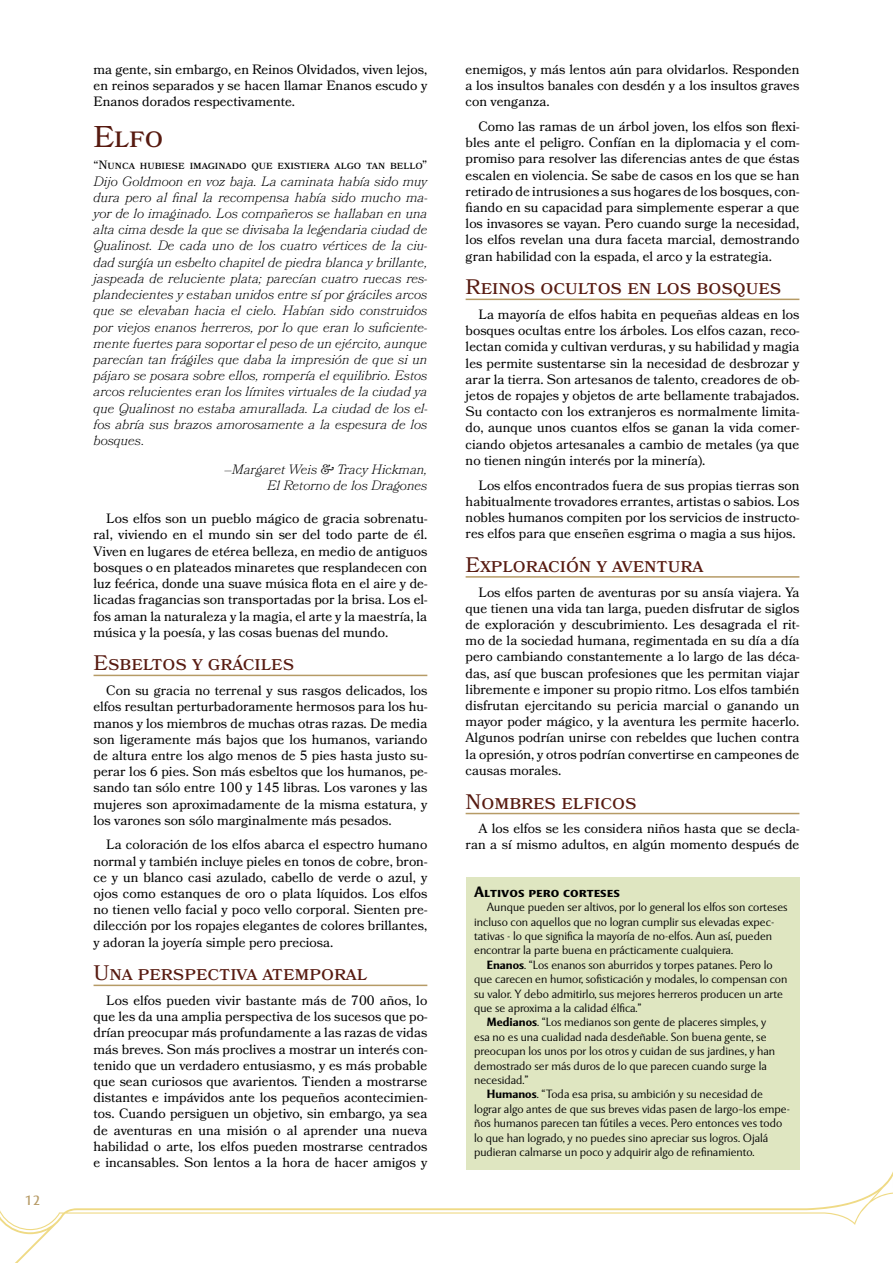
<style>
.page{position:relative;width:893px;height:1263px;background:#fff}
.page>*{position:absolute;margin:0;border:0;box-sizing:border-box;transform-origin:0 0}
.t1{font:30px "Bookmania";color:#571a10}
.t2{font:21px "Bookmania";color:#571a10}
.t3{font:700 15px "Mentor Sans Std";color:#000}
.t4{font:13.5px/16.2px "Bookmania";color:#000;text-align:justify}
.t5{font:italic 300 13.5px/16.2px "Bookmania";color:#000;text-align:justify}
.t6{font:13.5px "Mentor Sans Std";color:#b69b66}
.t7{font:300 12px/14.4px "Mentor Sans Std";color:#000}
.t8{font:12px "Bookmania";color:#000}
.s1{font-weight:700}
</style>
<div class="page">
<svg style="left:0;top:1169px;width:893px;height:94px"></svg>
<hr style="left:94px;top:675px;width:333px;height:1px;background:#b69b66">
<hr style="left:94px;top:984px;width:333px;height:2px;background:#b69b66">
<hr style="left:466px;top:299px;width:333px;height:1px;background:#b69b66">
<hr style="left:466px;top:576px;width:333px;height:2px;background:#b69b66">
<hr style="left:466px;top:813px;width:333px;height:1px;background:#b69b66">
<div style="left:466px;top:877px;width:333px;height:292px;background:#dfe6c1"></div>
<p class="t6" style="left:25px;top:1192px;width:17px">12</p>
<p class="t4" style="left:94px;top:61px;width:336px">ma gente, sin embargo, en Reinos Olvidados, viven lejos, en reinos separados y se hacen llamar Enanos escudo y Enanos dorados respectivamente.</p>
<h1 class="t1" style="left:94px;top:119px;width:71px">Elfo</h1>
<p class="t8" style="left:94px;top:158px;width:335px">“Nunca hubiese imaginado que existiera algo tan bello”</p>
<p class="t5" style="left:94px;top:173px;width:335px">Dijo Goldmoon en voz baja. La caminata había sido muy dura pero al final la recompensa había sido mucho ma&shy;yor de lo imaginado. Los compañeros se hallaban en una alta cima desde la que se divisaba la legendaria ciudad de Qualinost. De cada uno de los cuatro vértices de la ciu&shy;dad surgía un esbelto chapitel de piedra blanca y brillante, jaspeada de reluciente plata; parecían cuatro ruecas res&shy;plandecientes y estaban unidos entre sí por gráciles arcos que se elevaban hacia el cielo. Habían sido construidos por viejos enanos herreros, por lo que eran lo suficiente&shy;mente fuertes para soportar el peso de un ejército, aunque parecían tan frágiles que daba la impresión de que si un pájaro se posara sobre ellos, rompería el equilibrio. Estos arcos relucientes eran los límites virtuales de la ciudad ya que Qualinost no estaba amurallada. La ciudad de los el&shy;fos abría sus brazos amorosamente a la espesura de los bosques.</p>
<p class="t5" style="left:224px;top:461px;width:204px;text-align:right">–Margaret Weis &amp; Tracy Hickman,<br>El Retorno de los Dragones</p>
<p class="t4" style="left:94px;top:510px;width:335px;text-indent:13px">Los elfos son un pueblo mágico de gracia sobrenatu&shy;ral, viviendo en el mundo sin ser del todo parte de él.<br>Viven en lugares de etérea belleza, en medio de antiguos bosques o en plateados minaretes que resplandecen con luz feérica, donde una suave música flota en el aire y de&shy;licadas fragancias son transportadas por la brisa. Los el&shy;fos aman la naturaleza y la magia, el arte y la maestría, la música y la poesía, y las cosas buenas del mundo.</p>
<h2 class="t2" style="left:94px;top:651px;width:202px">Esbeltos y gráciles</h2>
<p class="t4" style="left:94px;top:682px;width:336px;text-indent:13px">Con su gracia no terrenal y sus rasgos delicados, los elfos resultan perturbadoramente hermosos para los hu&shy;manos y los miembros de muchas otras razas. De media son ligeramente más bajos que los humanos, variando de altura entre los algo menos de 5 pies hasta justo su&shy;perar los 6 pies. Son más esbeltos que los humanos, pe&shy;sando tan sólo entre 100 y 145 libras. Los varones y las mujeres son aproximadamente de la misma estatura, y los varones son sólo marginalmente más pesados.</p>
<p class="t4" style="left:94px;top:837px;width:336px;text-indent:13px">La coloración de los elfos abarca el espectro humano normal y también incluye pieles en tonos de cobre, bron&shy;ce y un blanco casi azulado, cabello de verde o azul, y ojos como estanques de oro o plata líquidos. Los elfos no tienen vello facial y poco vello corporal. Sienten pre&shy;dilección por los ropajes elegantes de colores brillantes, y adoran la joyería simple pero preciosa.</p>
<h2 class="t2" style="left:94px;top:961px;width:275px">Una perspectiva atemporal</h2>
<p class="t4" style="left:94px;top:992px;width:336px;text-indent:13px">Los elfos pueden vivir bastante más de 700 años, lo que les da una amplia perspectiva de los sucesos que po&shy;drían preocupar más profundamente a las razas de vidas más breves. Son más proclives a mostrar un interés con&shy;tenido que un verdadero entusiasmo, y es más probable que sean curiosos que avarientos. Tienden a mostrarse distantes e impávidos ante los pequeños acontecimien&shy;tos. Cuando persiguen un objetivo, sin embargo, ya sea de aventuras en una misión o al aprender una nueva habilidad o arte, los elfos pueden mostrarse centrados e incansables. Son lentos a la hora de hacer amigos y</p>
<p class="t4" style="left:466px;top:61px;width:335px">enemigos, y más lentos aún para olvidarlos. Responden a los insultos banales con desdén y a los insultos graves con venganza.</p>
<p class="t4" style="left:466px;top:118px;width:335px;text-indent:13px">Como las ramas de un árbol joven, los elfos son flexi&shy;bles ante el peligro. Confían en la diplomacia y el com&shy;promiso para resolver las diferencias antes de que éstas escalen en violencia. Se sabe de casos en los que se han retirado de intrusiones a sus hogares de los bosques, con&shy;fiando en su capacidad para simplemente esperar a que los invasores se vayan. Pero cuando surge la necesidad, los elfos revelan una dura faceta marcial, demostrando gran habilidad con la espada, el arco y la estrategia.</p>
<h2 class="t2" style="left:466px;top:275px;width:317px">Reinos ocultos en los bosques</h2>
<p class="t4" style="left:466px;top:306px;width:336px;text-indent:13px">La mayoría de elfos habita en pequeñas aldeas en los bosques ocultas entre los árboles. Los elfos cazan, reco&shy;lectan comida y cultivan verduras, y su habilidad y magia les permite sustentarse sin la necesidad de desbrozar y arar la tierra. Son artesanos de talento, creadores de ob&shy;jetos de ropajes y objetos de arte bellamente trabajados.<br>Su contacto con los extranjeros es normalmente limita&shy;do, aunque unos cuantos elfos se ganan la vida comer&shy;ciando objetos artesanales a cambio de metales (ya que no tienen ningún interés por la minería).</p>
<p class="t4" style="left:466px;top:477px;width:335px;text-indent:13px">Los elfos encontrados fuera de sus propias tierras son habitualmente trovadores errantes, artistas o sabios. Los nobles humanos compiten por los servicios de instructo&shy;res elfos para que enseñen esgrima o magia a sus hijos.</p>
<h2 class="t2" style="left:466px;top:552px;width:239px">Exploración y aventura</h2>
<p class="t4" style="left:466px;top:584px;width:335px;text-indent:13px">Los elfos parten de aventuras por su ansía viajera. Ya que tienen una vida tan larga, pueden disfrutar de siglos de exploración y descubrimiento. Les desagrada el rit&shy;mo de la sociedad humana, regimentada en su día a día pero cambiando constantemente a lo largo de las déca&shy;das, así que buscan profesiones que les permitan viajar libremente e imponer su propio ritmo. Los elfos también disfrutan ejercitando su pericia marcial o ganando un mayor poder mágico, y la aventura les permite hacerlo.<br>Algunos podrían unirse con rebeldes que luchen contra la opresión, y otros podrían convertirse en campeones de causas morales.</p>
<h2 class="t2" style="left:466px;top:789px;width:173px">Nombres elficos</h2>
<p class="t4" style="left:466px;top:820px;width:335px;text-align:right">A los elfos se les considera niños hasta que se decla&shy;ran a sí mismo adultos, en algún momento después de</p>
<p class="t3" style="left:474px;top:882px;width:147px">Altivos pero corteses</p>
<p class="t7" style="left:474px;top:900px;width:315px;text-indent:13px">Aunque pueden ser altivos, por lo general los elfos son corteses incluso con aquellos que no logran cumplir sus elevadas expec&shy;tativas - lo que significa la mayoría de no-elfos. Aun así, pueden encontrar la parte buena en prácticamente cualquiera.</p>
<p class="t7" style="left:487px;top:957px;width:287px"><span class="s1">Enanos</span>. “Los enanos son aburridos y torpes patanes. Pero lo</p>
<p class="t7" style="left:474px;top:972px;width:315px">que carecen en humor, sofisticación y modales, lo compensan con</p>
<p class="t7" style="left:474px;top:986px;width:310px">su valor. Y debo admitirlo, sus mejores herreros producen un arte</p>
<p class="t7" style="left:474px;top:1001px;width:169px">que se aproxima a la calidad élfica.”</p>
<p class="t7" style="left:487px;top:1015px;width:281px"><span class="s1">Medianos</span>. “Los medianos son gente de placeres simples, y</p>
<p class="t7" style="left:474px;top:1029px;width:294px">esa no es una cualidad nada desdeñable. Son buena gente, se</p>
<p class="t7" style="left:474px;top:1044px;width:303px">preocupan los unos por los otros y cuidan de sus jardines, y han</p>
<p class="t7" style="left:474px;top:1058px;width:294px">demostrado ser más duros de lo que parecen cuando surge la</p>
<p class="t7" style="left:474px;top:1073px;width:56px">necesidad.”</p>
<p class="t7" style="left:487px;top:1087px;width:278px"><span class="s1">Humanos</span>. “Toda esa prisa, su ambición y su necesidad de</p>
<p class="t7" style="left:474px;top:1101px;width:317px">lograr algo antes de que sus breves vidas pasen de largo–los empe-</p>
<p class="t7" style="left:474px;top:1116px;width:310px">ños humanos parecen tan fútiles a veces. Pero entonces ves todo</p>
<p class="t7" style="left:474px;top:1130px;width:296px">lo que han logrado, y no puedes sino apreciar sus logros. Ojalá</p>
<p class="t7" style="left:474px;top:1145px;width:282px">pudieran calmarse un poco y adquirir algo de refinamiento.</p>
</div>
